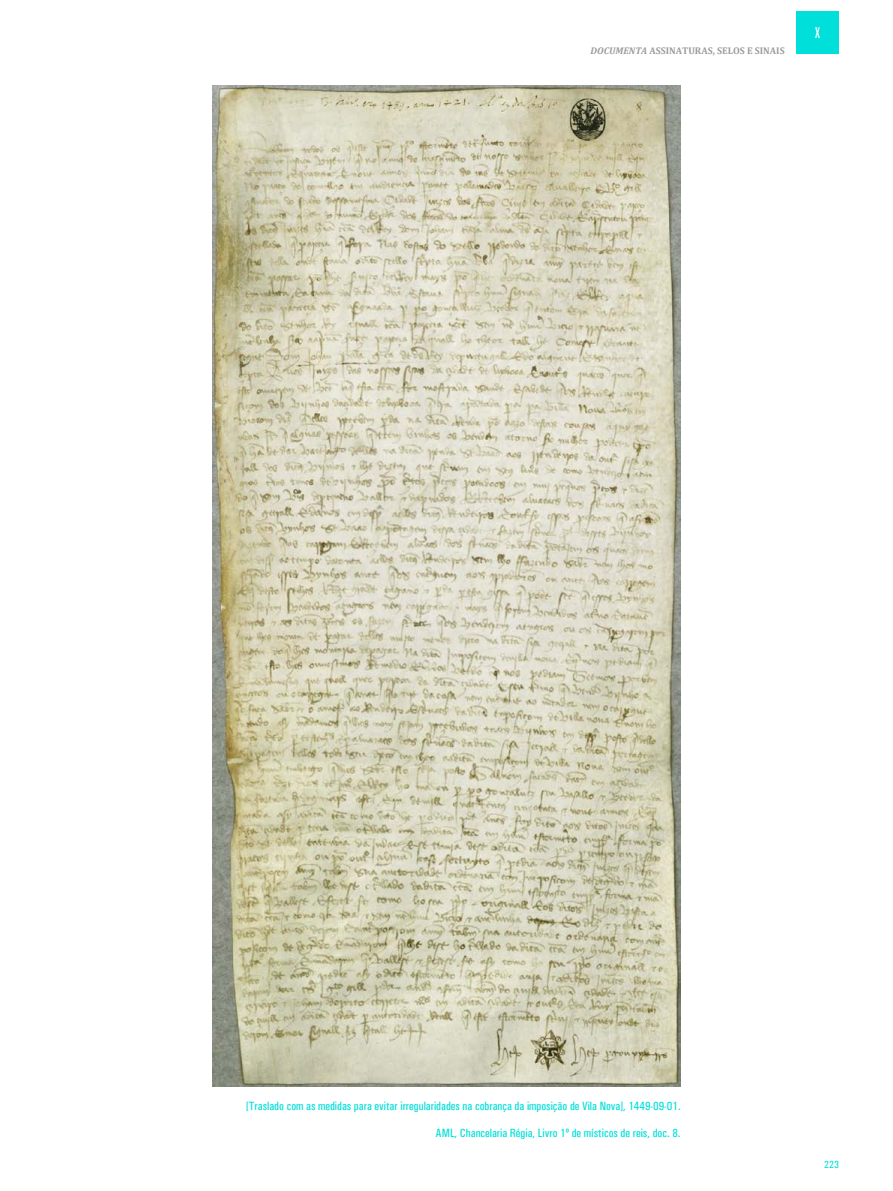
<style>
.page{position:relative;width:893px;height:1191px;background:#fff}
.page>*{position:absolute;margin:0;border:0;box-sizing:border-box;transform-origin:0 0}
.t1{font:extra-condensed 15px "Zurich BT";color:#fff}
.t2{font:500 condensed 12px "Univers";color:#00dfda}
.t3{font:500 condensed 10.5px "Univers";color:#00dfda}
.t4{font:700 9.75px "Cambria";color:#9d9d9c}
.s1{font-style:italic}
</style>
<div class="page">
<div style="left:796px;top:11px;width:43px;height:43px;background:#00dfda"></div>
<img style="left:212px;top:85px;width:469px;height:1001px">
<p class="t4" style="left:590px;top:44px;width:196px"><span class="s1">DOCUMENTA</span> ASSINATURAS, SELOS E SINAIS</p>
<p class="t1" style="left:815px;top:24px;width:6px">X</p>
<p class="t2" style="left:246px;top:1099px;width:436px">[Traslado com as medidas para evitar irregularidades na cobrança da imposição de Vila Nova], 1449-09-01.</p>
<p class="t2" style="left:436px;top:1125px;width:246px">AML, Chancelaria Régia, Livro 1º de místicos de reis, doc. 8.</p>
<p class="t3" style="left:824px;top:1158px;width:16px">223</p>
</div>
